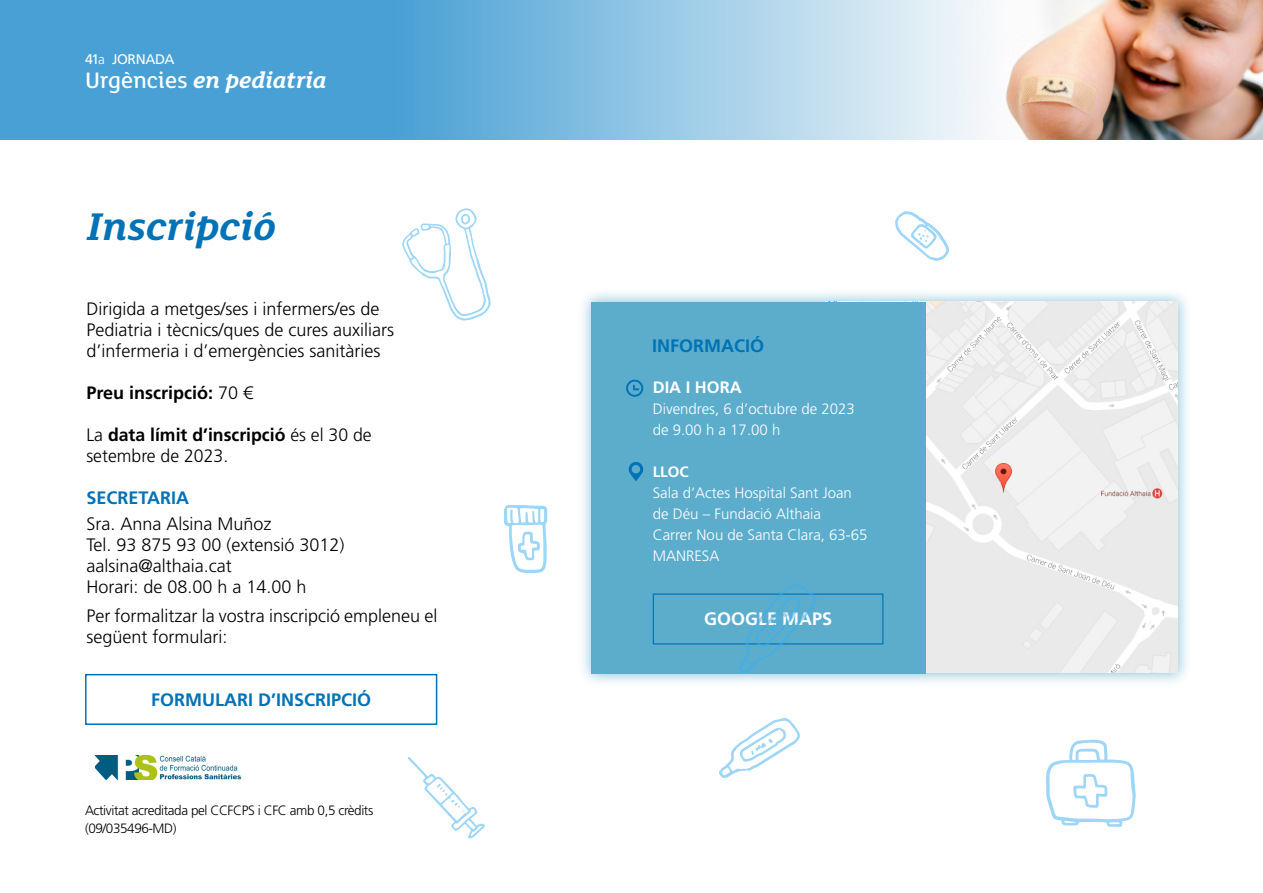
<style>
.page{position:relative;width:1263px;height:893px;background:#fff}
.page>*{position:absolute;margin:0;border:0;box-sizing:border-box;transform-origin:0 0}
.t1{font:italic 700 42px "FS Lola";color:#0072b6}
.t2{font:500 24.45px "FS Lola";color:#fff}
.t3{font:italic 700 24.45px "FS Lola";color:#fff}
.t4{font:300 18px/21px "Frutiger LT Std";color:#000}
.t5{font:700 18px "Frutiger LT Std";color:#0072b6}
.t6{font:700 18px "Frutiger LT Std";color:#000}
.t7{font:700 18px "Frutiger LT Std";color:#fff}
.t8{font:700 16.5px "Frutiger LT Std";color:#fff}
.t9{font:300 15px/21px "Frutiger LT Std";color:#fff}
.t10{font:700 15px "Frutiger LT Std";color:#fff}
.t11{font:13.95px "Frutiger LT Std";letter-spacing:-.03em;color:#fff}
.t12{font:300 13.5px/18px "Frutiger LT Std";letter-spacing:-.03em;color:#000}
.s1{font-weight:300;font-size:13.5px}
.s2{font-weight:500;font-style:normal}
.s3{font-weight:300}
.s4{font-weight:700}
</style>
<div class="page">
<svg style="left:408px;top:757px;width:77px;height:81px"></svg>
<svg style="left:1046px;top:740px;width:90px;height:87px"></svg>
<svg style="left:402px;top:208px;width:89px;height:113px"></svg>
<svg style="left:504px;top:505px;width:43px;height:68px"></svg>
<svg style="left:0;top:0;width:1263px;height:140px;background:#8eb6cf"></svg>
<div style="left:577px;top:287px;width:615px;height:401px;background:#5cadcc;opacity:.75"></div>
<img style="left:926px;top:302px;width:252px;height:371px">
<div style="left:591px;top:302px;width:335px;height:371px;background:#5cadcc"></div>
<svg style="left:626px;top:380px;width:17px;height:17px"></svg>
<svg style="left:629px;top:462px;width:14px;height:19px"></svg>
<img style="left:991px;top:460px;width:25px;height:37px">
<div style="left:85px;top:674px;width:352px;height:51px;border:2px solid #0072b6"></div>
<div style="left:653px;top:593px;width:230px;height:51px;border:1px solid #0072b6"></div>
<svg style="left:738px;top:584px;width:79px;height:90px"></svg>
<svg style="left:895px;top:211px;width:54px;height:50px"></svg>
<svg style="left:719px;top:718px;width:81px;height:60px"></svg>
<img style="left:96px;top:755px;width:146px;height:25px">
<p class="t11" style="left:85px;top:51px;width:91px">41<span class="s1">a</span> JORNADA</p>
<h2 class="t3" style="left:85px;top:63px;width:243px"><span class="s2">Urgències</span> en pediatria</h2>
<h2 class="t2" style="left:85px;top:68px;width:298px">Títol curs, jornada, congrés...</h2>
<h1 class="t1" style="left:86px;top:197px;width:191px">Inscripció</h1>
<p class="t4" style="left:86px;top:299px;width:309px">Dirigida a metges/ses i infermers/es de<br>Pediatria i tècnics/ques de cures auxiliars d’infermeria i d’emergències sanitàries</p>
<p class="t6" style="left:86px;top:383px;width:168px">Preu inscripció: <span class="s3">70 €</span></p>
<p class="t4" style="left:86px;top:425px;width:287px">La <span class="s4">data límit d’inscripció</span> és el 30 de setembre de 2023.</p>
<p class="t5" style="left:86px;top:488px;width:104px">SECRETARIA</p>
<p class="t4" style="left:86px;top:513px;width:260px">Sra. Anna Alsina Muñoz<br>Tel. 93 875 93 00 (extensió 3012) aalsina@althaia.cat<br>Horari: de 08.00 h a 14.00 h</p>
<p class="t4" style="left:86px;top:606px;width:352px">Per formalitzar la vostra inscripció empleneu el següent formulari:</p>
<p class="t5" style="left:151px;top:689px;width:222px">FORMULARI D’INSCRIPCIÓ</p>
<p class="t12" style="left:85px;top:801px;width:290px">Activitat acreditada pel CCFCPS i CFC amb 0,5 crèdits (09/035496-MD)</p>
<p class="t5" style="left:652px;top:335px;width:113px">INFORMACIÓ</p>
<p class="t8" style="left:653px;top:378px;width:90px">DIA I HORA</p>
<p class="t9" style="left:653px;top:399px;width:204px">Divendres, 6 d’octubre de 2023 de 9.00 h a 17.00 h</p>
<p class="t10" style="left:653px;top:463px;width:37px">LLOC</p>
<p class="t9" style="left:653px;top:483px;width:216px">Sala d’Actes Hospital Sant Joan de Déu – Fundació Althaia<br>Carrer Nou de Santa Clara, 63-65<br>MANRESA</p>
<p class="t7" style="left:704px;top:608px;width:130px">GOOGLE MAPS</p>
</div>
